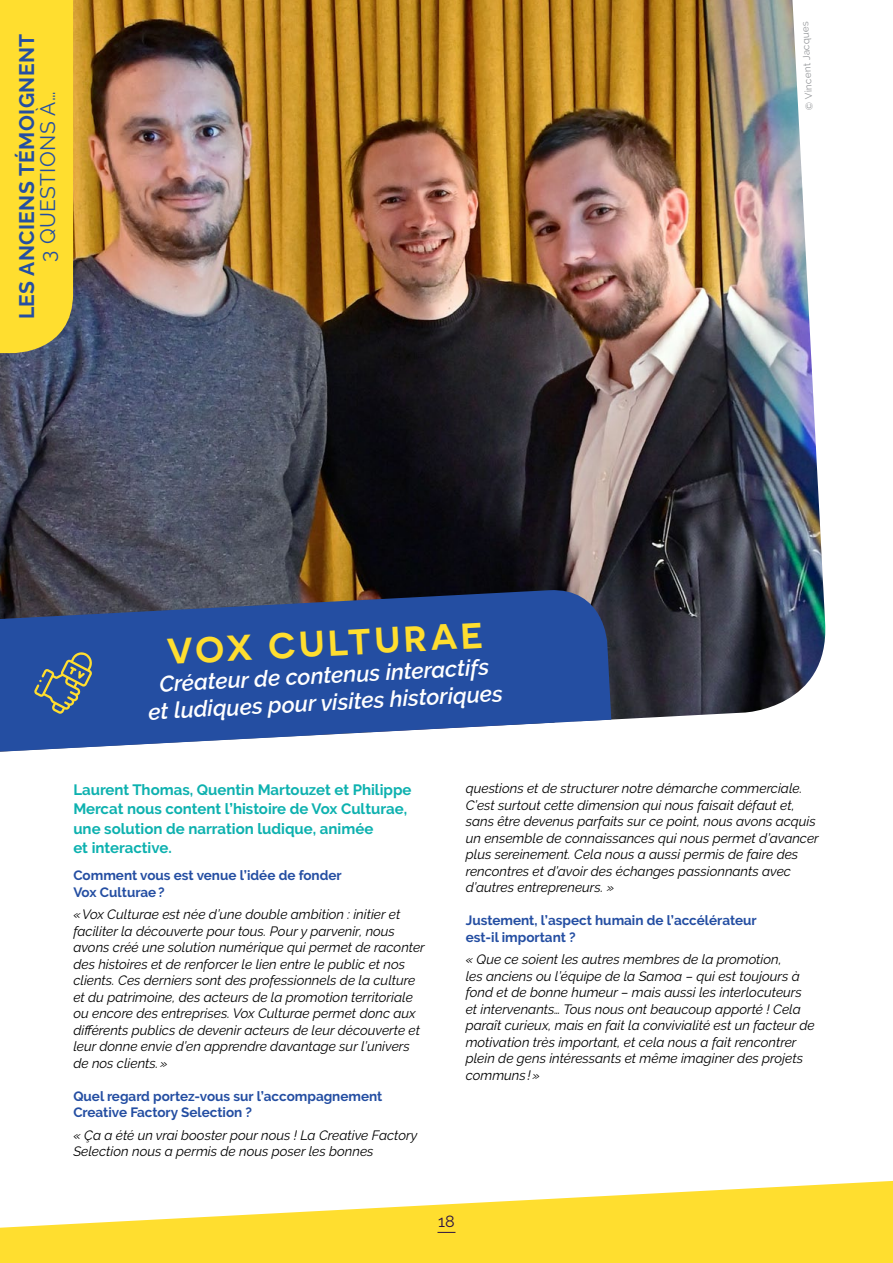
<style>
.page{position:relative;width:893px;height:1263px;background:#fff}
.page>*{position:absolute;margin:0;border:0;box-sizing:border-box;transform-origin:0 0}
.t1{font:600 36px "Novecentosanswide";color:#ffde2f}
.t2{font:italic 600 22.5px/27px "Raleway";color:#fff;text-align:center}
.t3{font:700 21px "Raleway";letter-spacing:.02em;color:#244ea2}
.t4{font:21px "Raleway";letter-spacing:.02em;color:#244ea2}
.t5{font:16.2px "Raleway";color:#2b1343}
.t6{font:700 15px/19.5px "Raleway";color:#0db1af}
.t7{font:italic 13.5px/16.5px "Raleway";color:#000}
.t8{font:700 13.5px/16.5px "Raleway";color:#244ea2}
.t9{font:9.75px "Raleway";color:#939598}
</style>
<div class="page">
<svg style="left:0;top:1181px;width:893px;height:82px;fill:#ffde2f"></svg>
<img style="left:0;top:0;width:826px;height:720px">
<svg style="left:437px;top:1232px;width:18px;height:1px"></svg>
<svg style="left:0;top:587px;width:611px;height:165px;background:#3e5ea0"></svg>
<div style="left:0;top:0;width:73px;height:353px;background:#ffde2f"></div>
<svg style="left:34px;top:651px;width:58px;height:63px;background:#4f6a8a"></svg>
<h3 class="t3" style="left:15px;top:319px;width:282px;rotate:-90deg">Les anciens témoignent</h3>
<h3 class="t4" style="left:36px;top:262px;width:171px;rotate:-90deg">3 questions à…</h3>
<p class="t9" style="left:804px;top:111px;width:91px;rotate:-93deg">© VincentJacques</p>
<h1 class="t1" style="left:166px;top:630px;width:318px;rotate:-3deg">Vox Culturae</h1>
<h2 class="t2" style="left:146px;top:671px;width:356px;rotate:-3deg">Créateur de contenus interactifs et ludiques pour visites historiques</h2>
<p class="t6" style="left:73px;top:780px;width:340px">Laurent Thomas, Quentin Martouzet et Philippe Mercat nous content l’histoire de Vox Culturae, une solution de narration ludique, animée<br>et interactive.</p>
<p class="t8" style="left:73px;top:867px;width:270px">Comment vous est venue l’idée de fonder<br>Vox Culturae?</p>
<p class="t7" style="left:73px;top:906px;width:353px">«Vox Culturae est née d’une double ambition : initier et faciliter la découverte pour tous. Pour y parvenir, nous avons créé une solution numérique qui permet de raconter des histoires et de renforcer le lien entre le public et nos clients. Ces derniers sont des professionnels de la culture et du patrimoine, des acteurs de la promotion territoriale ou encore des entreprises. Vox Culturae permet donc aux différents publics de devenir acteurs de leur découverte et leur donne envie d’en apprendre davantage sur l’univers de nos clients.»</p>
<p class="t8" style="left:73px;top:1088px;width:311px">Quel regard portez-vous sur l’accompagnement<br>Creative Factory Selection ?</p>
<p class="t7" style="left:73px;top:1127px;width:345px">« Ça a été un vrai booster pour nous ! La Creative Factory<br>Selection nous a permis de nous poser les bonnes</p>
<p class="t7" style="left:466px;top:780px;width:355px">questions et de structurer notre démarche commerciale.<br>C’est surtout cette dimension qui nous faisait défaut et, sans être devenus parfaits sur ce point, nous avons acquis un ensemble de connaissances qui nous permet d’avancer plus sereinement. Cela nous a aussi permis de faire des rencontres et d’avoir des échanges passionnants avec d’autres entrepreneurs. »</p>
<p class="t8" style="left:466px;top:912px;width:292px">Justement, l’aspect humain de l’accélérateur est-il important ?</p>
<p class="t7" style="left:466px;top:951px;width:350px">« Que ce soient les autres membres de la promotion,<br>les anciens ou l’équipe de la Samoa – qui est toujours à fond et de bonne humeur – mais aussi les interlocuteurs et intervenants… Tous nous ont beaucoup apporté ! Cela paraît curieux, mais en fait la convivialité est un facteur de motivation très important, et cela nous a fait rencontrer plein de gens intéressants et même imaginer des projets communs !»</p>
<p class="t5" style="left:438px;top:1212px;width:18px">18</p>
</div>
